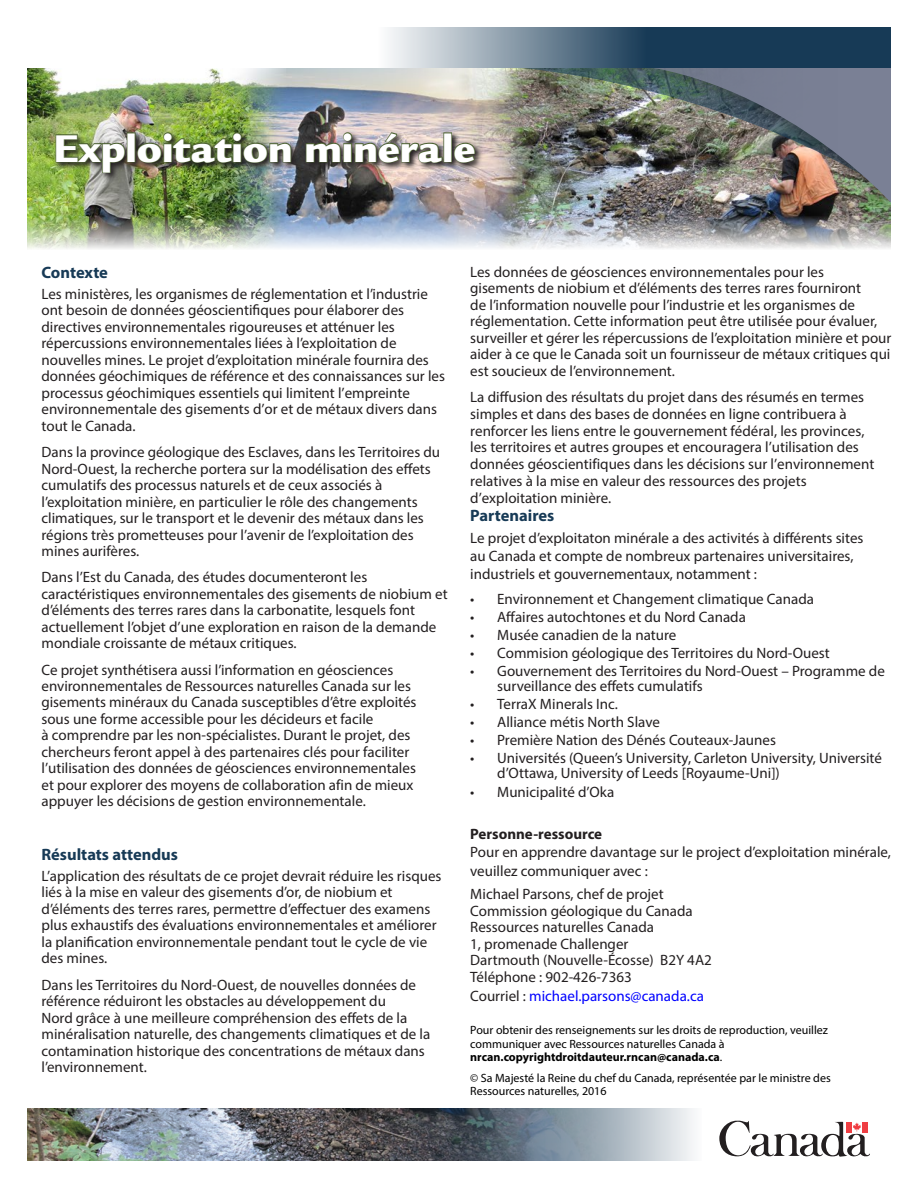
<style>
.page{position:relative;width:918px;height:1188px;background:#fff}
.page>*{position:absolute;margin:0;border:0;box-sizing:border-box;transform-origin:0 0}
.t1{font:900 42px "Legacy Sans Std";color:#fff}
.t2{font:700 16.5px "Myriad Pro";color:#173a56}
.t3{font:15px/16.5px "Myriad Pro";color:#231f20}
.t4{font:15px "Myriad Pro";color:#00f}
.t5{font:700 15px "Myriad Pro";color:#231f20}
.t6{font:12px/13.5px "Myriad Pro";color:#000}
.s1{color:#231f20}
.s2{font-weight:700}
</style>
<div class="page">
<img style="left:27px;top:68px;width:864px;height:181px">
<img style="left:482px;top:68px;width:99px;height:124px">
<div style="left:581px;top:36px;width:314px;height:178px;background:#231f20;opacity:.31"></div>
<img style="left:590px;top:68px;width:301px;height:135px">
<svg style="left:388px;top:27px;width:503px;height:41px;background:#506a7f"></svg>
<img style="left:27px;top:1108px;width:666px;height:53px">
<div style="left:891px;top:7px;width:20px;height:662px;background:#fff"></div>
<svg style="left:719px;top:1120px;width:151px;height:37px"></svg>
<img style="left:53px;top:130px;width:430px;height:52px">
<svg style="left:55px;top:134px;width:71px;height:40px;background:#697451"></svg>
<div style="left:127px;top:132px;width:9px;height:30px;border:2px solid #4d6232"></div>
<img style="left:137px;top:132px;width:155px;height:117px">
<img style="left:305px;top:131px;width:139px;height:118px">
<div style="left:443px;top:132px;width:9px;height:30px;border:2px solid #4d6232"></div>
<svg style="left:453px;top:142px;width:23px;height:22px"></svg>
<h1 class="t1" style="left:53px;top:123px;width:424px">Exploitation minérale</h1>
<h2 class="t2" style="left:41px;top:262px;width:68px">Contexte</h2>
<p class="t3" style="left:41px;top:285px;width:405px">Les ministères, les organismes de réglementation et l’industrie ont besoin de données géoscientifiques pour élaborer des directives environnementales rigoureuses et atténuer les répercussions environnementales liées à l’exploitation de nouvelles mines. Le projet d’exploitation minérale fournira des données géochimiques de référence et des connaissances sur les processus géochimiques essentiels qui limitent l’empreinte environnementale des gisements d’or et de métaux divers dans tout le Canada.</p>
<p class="t3" style="left:41px;top:444px;width:400px">Dans la province géologique des Esclaves, dans les Territoires du Nord-Ouest, la recherche portera sur la modélisation des effets cumulatifs des processus naturels et de ceux associés à l’exploitation minière, en particulier le rôle des changements climatiques, sur le transport et le devenir des métaux dans les régions très prometteuses pour l’avenir de l’exploitation des mines aurifères.</p>
<p class="t3" style="left:41px;top:569px;width:408px">Dans l’Est du Canada, des études documenteront les caractéristiques environnementales des gisements de niobium et d’éléments des terres rares dans la carbonatite, lesquels font actuellement l’objet d’une exploration en raison de la demande mondiale croissante de métaux critiques.</p>
<p class="t3" style="left:41px;top:661px;width:377px">Ce projet synthétisera aussi l’information en géosciences environnementales de Ressources naturelles Canada sur les gisements minéraux du Canada susceptibles d’être exploités sous une forme accessible pour les décideurs et facile<br>à comprendre par les non-spécialistes. Durant le projet, des chercheurs feront appel à des partenaires clés pour faciliter l’utilisation des données de géosciences environnementales et pour explorer des moyens de collaboration afin de mieux appuyer les décisions de gestion environnementale.</p>
<h2 class="t2" style="left:41px;top:844px;width:138px">Résultats attendus</h2>
<p class="t3" style="left:41px;top:867px;width:402px">L’application des résultats de ce projet devrait réduire les risques liés à la mise en valeur des gisements d’or, de niobium et d’éléments des terres rares, permettre d’effectuer des examens plus exhaustifs des évaluations environnementales et améliorer la planification environnementale pendant tout le cycle de vie des mines.</p>
<p class="t3" style="left:41px;top:976px;width:390px">Dans les Territoires du Nord-Ouest, de nouvelles données de référence réduiront les obstacles au développement du<br>Nord grâce à une meilleure compréhension des effets de la minéralisation naturelle, des changements climatiques et de la contamination historique des concentrations de métaux dans l’environnement.</p>
<p class="t3" style="left:470px;top:263px;width:423px">Les données de géosciences environnementales pour les gisements de niobium et d’éléments des terres rares fourniront<br>de l’information nouvelle pour l’industrie et les organismes de réglementation. Cette information peut être utilisée pour évaluer, surveiller et gérer les répercussions de l’exploitation minière et pour aider à ce que le Canada soit un fournisseur de métaux critiques qui est soucieux de l’environnement.</p>
<h2 class="t3" style="left:470px;top:388px;width:406px">La diffusion des résultats du projet dans des résumés en termes simples et dans des bases de données en ligne contribuera à renforcer les liens entre le gouvernement fédéral, les provinces, les territoires et autres groupes et encouragera l’utilisation des données géoscientifiques dans les décisions sur l’environnement relatives à la mise en valeur des ressources des projets d’exploitation minière.</h2>
<h2 class="t2" style="left:470px;top:504px;width:86px">Partenaires</h2>
<p class="t3" style="left:470px;top:529px;width:395px;line-height:18px">Le projet d’exploitaton minérale a des activités à différents sites au Canada et compte de nombreux partenaires universitaires, industriels et gouvernementaux, notamment :</p>
<p class="t3" style="left:470px;top:590px;width:345px">• Environnement et Changement climatique Canada</p>
<p class="t3" style="left:470px;top:608px;width:277px">• Affaires autochtones et du Nord Canada</p>
<p class="t3" style="left:470px;top:626px;width:208px">• Musée canadien de la nature</p>
<p class="t3" style="left:470px;top:644px;width:361px">• Commision géologique des Territoires du Nord-Ouest</p>
<p class="t3" style="left:497px;top:663px;width:389px;line-height:15px;text-indent:-27px">• Gouvernement des Territoires du Nord-Ouest – Programme de surveillance des effets cumulatifs</p>
<p class="t3" style="left:470px;top:695px;width:149px">• TerraX Minerals Inc.</p>
<p class="t3" style="left:470px;top:713px;width:191px">• Alliance métis North Slave</p>
<p class="t3" style="left:470px;top:731px;width:307px">• Première Nation des Dénés Couteaux-Jaunes</p>
<p class="t3" style="left:497px;top:750px;width:386px;line-height:15px;text-indent:-27px">• Universités (Queen’s University, Carleton University, Université d’Ottawa, University of Leeds [Royaume-Uni])</p>
<p class="t3" style="left:470px;top:783px;width:145px">• Municipalité d’Oka</p>
<p class="t5" style="left:470px;top:824px;width:133px">Personne-ressource</p>
<p class="t3" style="left:470px;top:843px;width:422px;line-height:18.8px">Pour en apprendre davantage sur le project d’exploitation minérale, veuillez communiquer avec :</p>
<p class="t3" style="left:470px;top:886px;width:243px">Michael Parsons, chef de projet<br>Commission géologique du Canada<br>Ressources naturelles Canada<br>1, promenade Challenger<br>Dartmouth (Nouvelle-Écosse) B2Y 4A2<br>Téléphone : 902-426-7363</p>
<p class="t4" style="left:470px;top:986px;width:235px"><span class="s1">Courriel :</span> michael.parsons@canada.ca</p>
<p class="t6" style="left:470px;top:1024px;width:359px">Pour obtenir des renseignements sur les droits de reproduction, veuillez communiquer avec Ressources naturelles Canada à <span class="s2">nrcan.copyrightdroitdauteur.rncan@canada.ca</span>.</p>
<p class="t6" style="left:470px;top:1071px;width:362px">© Sa Majesté la Reine du chef du Canada, représentée par le ministre des<br>Ressources naturelles, 2016</p>
</div>
